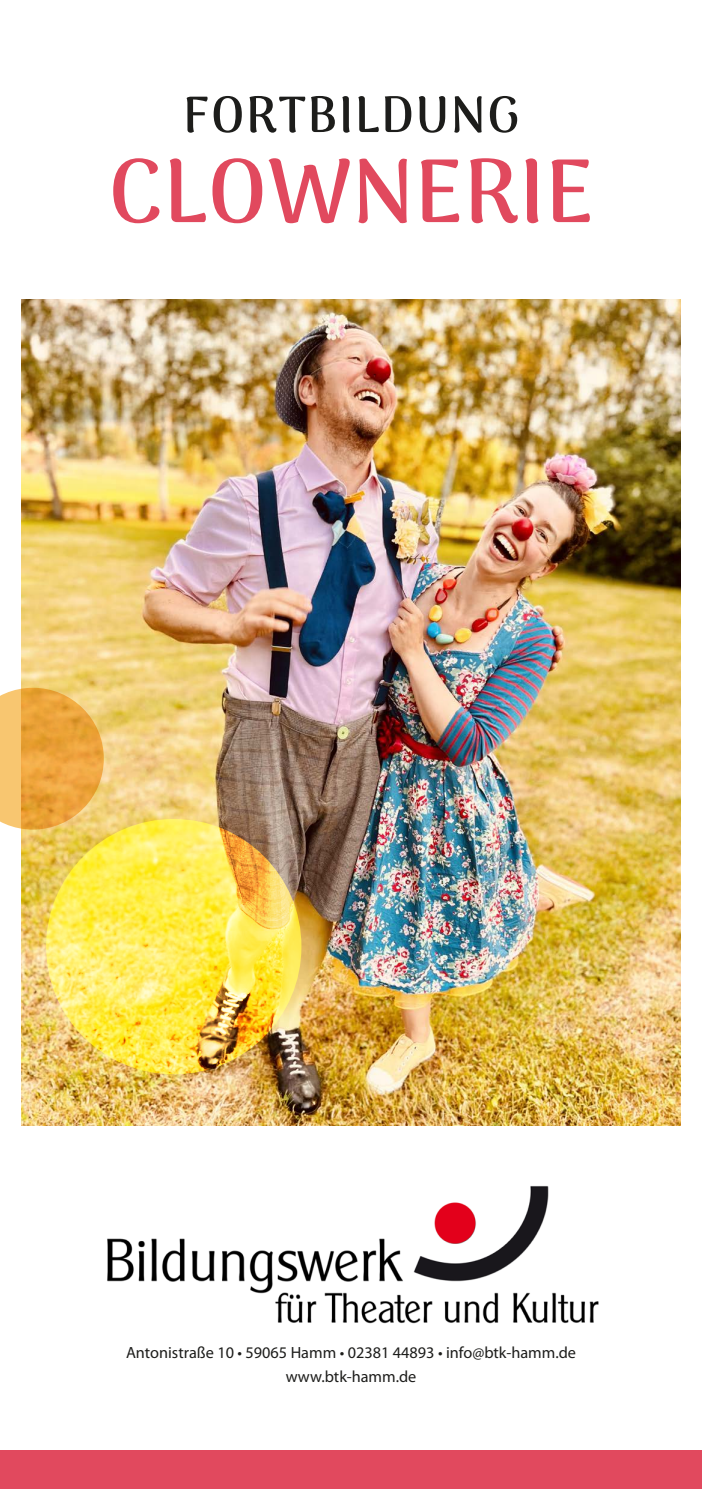
<style>
.page{position:relative;width:702px;height:1489px;background:#fff}
.page>*{position:absolute;margin:0;border:0;box-sizing:border-box;transform-origin:0 0}
.t1{font:700 90px "Arima Koshi";color:#e1495e}
.t2{font:700 51px "Arima Koshi";letter-spacing:.025em;color:#1d1d1b}
.t3{font:16.25px "Myriad Pro";color:#1d1d1b}
</style>
<div class="page">
<img style="left:21px;top:299px;width:659px;height:826px">
<svg style="left:46px;top:819px;width:255px;height:255px;background:#fae251"></svg>
<svg style="left:0;top:687px;width:104px;height:142px;background:#efb150"></svg>
<div style="left:0;top:1450px;width:702px;height:38px;background:#e1495e"></div>
<img style="left:107px;top:1186px;width:492px;height:138px">
<p class="t2" style="left:183px;top:85px;width:338px">FORTBILDUNG</p>
<p class="t1" style="left:108px;top:138px;width:487px">CLOWNERIE</p>
<p class="t3" style="left:126px;top:1342px;width:451px">Antonistraße 10 • 59065 Hamm • 02381 44893 • info@btk-hamm.de</p>
<p class="t3" style="left:286px;top:1366px;width:132px">www.btk-hamm.de</p>
</div>
